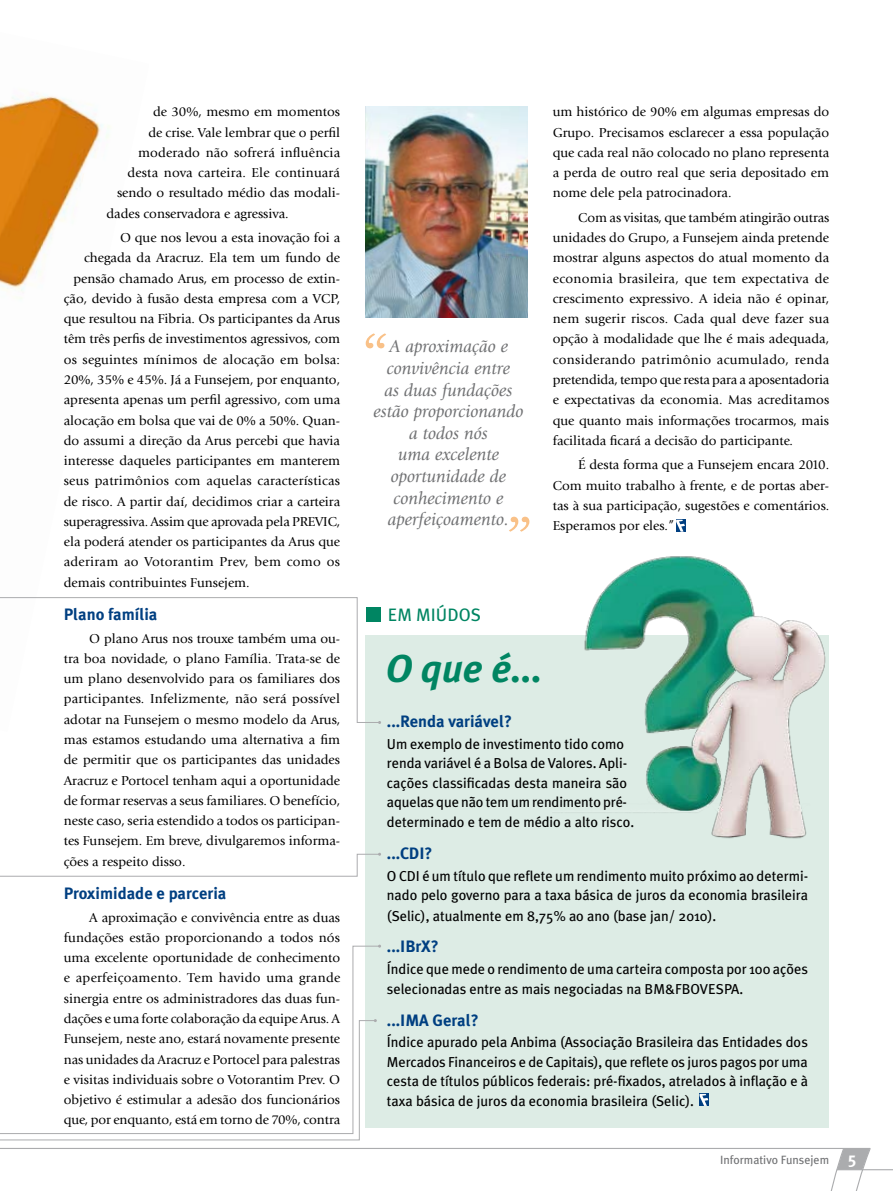
<style>
.page{position:relative;width:893px;height:1191px;background:#fff}
.page>*{position:absolute;margin:0;border:0;box-sizing:border-box;transform-origin:0 0}
.t1{font:italic 700 39px "Meta Plus";color:#008562}
.t2{font:italic 18px/21.6px "Giovanni";color:#707173;text-align:center}
.t3{font:18px "Meta Plus";letter-spacing:.01em;color:#008562}
.t4{font:700 16.5px "Meta Plus";color:#003f81}
.t5{font:14.4px/19.6px "Meta Plus";color:#000}
.t6{font:13.5px/20.2px "Giovanni";color:#000;text-align:justify}
.t7{font:13.5px "Giovanni";letter-spacing:.02em;color:#000}
.t8{font:12px "Meta Plus";color:#707173}
.s1{font-weight:700;font-size:16.5px;color:#fff}
</style>
<div class="page">
<div style="left:380px;top:635px;width:449px;height:492px;background:#ddece5"></div>
<img style="left:0;top:93px;width:110px;height:206px">
<hr style="left:0;top:1147px;width:870px;height:2px;background:#abacae">
<svg style="left:819px;top:1147px;width:53px;height:44px"></svg>
<hr style="left:837px;top:1169px;width:56px;height:1px;background:#abacae">
<div style="left:366px;top:607px;width:15px;height:15px;background:#008562"></div>
<div style="left:699px;top:1093px;width:10px;height:12px;background:#003f81"></div>
<svg style="left:699px;top:1093px;width:9px;height:12px"></svg>
<svg style="left:676px;top:519px;width:9px;height:12px"></svg>
<img style="left:366px;top:106px;width:161px;height:211px">
<svg style="left:509px;top:517px;width:20px;height:14px"></svg>
<svg style="left:366px;top:333px;width:20px;height:15px"></svg>
<img style="left:553px;top:556px;width:276px;height:291px">
<svg style="left:0;top:597px;width:380px;height:91px"></svg>
<svg style="left:0;top:668px;width:376px;height:472px"></svg>
<svg style="left:0;top:817px;width:381px;height:60px"></svg>
<p class="t6" style="left:153px;top:102px;width:189px">de 30%, mesmo em momentos</p>
<p class="t6" style="left:149px;top:122px;width:193px">de crise. Vale lembrar que o perfil</p>
<p class="t6" style="left:138px;top:142px;width:204px">moderado não sofrerá influência</p>
<p class="t6" style="left:128px;top:163px;width:214px">desta nova carteira. Ele continuará</p>
<p class="t6" style="left:117px;top:183px;width:225px">sendo o resultado médio das modali-</p>
<p class="t6" style="left:107px;top:203px;width:184px">dades conservadora e agressiva.</p>
<p class="t6" style="left:120px;top:228px;width:222px">O que nos levou a esta inovação foi a</p>
<p class="t6" style="left:84px;top:248px;width:258px">chegada da Aracruz. Ela tem um fundo de</p>
<p class="t6" style="left:74px;top:268px;width:268px">pensão chamado Arus, em processo de extin-</p>
<p class="t6" style="left:64px;top:288px;width:278px">ção, devido à fusão desta empresa com a VCP,</p>
<p class="t6" style="left:64px;top:309px;width:278px">que resultou na Fibria. Os participantes da Arus</p>
<p class="t6" style="left:64px;top:329px;width:278px">têm três perfis de investimentos agressivos, com</p>
<p class="t6" style="left:64px;top:349px;width:278px">os seguintes mínimos de alocação em bolsa:</p>
<p class="t6" style="left:64px;top:369px;width:278px">20%, 35% e 45%. Já a Funsejem, por enquanto,</p>
<p class="t6" style="left:64px;top:390px;width:278px">apresenta apenas um perfil agressivo, com uma</p>
<p class="t6" style="left:64px;top:410px;width:278px">alocação em bolsa que vai de 0% a 50%. Quan-</p>
<p class="t6" style="left:64px;top:430px;width:278px">do assumi a direção da Arus percebi que havia</p>
<p class="t6" style="left:64px;top:450px;width:278px">interesse daqueles participantes em manterem</p>
<p class="t6" style="left:64px;top:471px;width:278px">seus patrimônios com aquelas características</p>
<p class="t6" style="left:64px;top:491px;width:278px">de risco. A partir daí, decidimos criar a carteira</p>
<p class="t6" style="left:64px;top:511px;width:278px">superagressiva. Assim que aprovada pela PREVIC,</p>
<p class="t6" style="left:64px;top:531px;width:278px">ela poderá atender os participantes da Arus que</p>
<p class="t7" style="left:64px;top:554px;width:278px">aderiram ao Votorantim Prev, bem como os</p>
<p class="t6" style="left:64px;top:572px;width:188px">demais contribuintes Funsejem.</p>
<p class="t4" style="left:64px;top:605px;width:95px">Plano família</p>
<p class="t6" style="left:64px;top:628px;width:278px;text-indent:26px">O plano Arus nos trouxe também uma ou&shy;tra boa novidade, o plano Família. Trata-se de um plano desenvolvido para os familiares dos participantes. Infelizmente, não será possível adotar na Funsejem o mesmo modelo da Arus, mas estamos estudando uma alternativa a fim de permitir que os participantes das unidades Aracruz e Portocel tenham aqui a oportunidade de formar reservas a seus familiares. O benefício, neste caso, seria estendido a todos os participan&shy;tes Funsejem. Em breve, divulgaremos informa&shy;ções a respeito disso.</p>
<p class="t4" style="left:64px;top:884px;width:164px">Proximidade e parceria</p>
<p class="t6" style="left:64px;top:907px;width:278px;text-indent:26px">A aproximação e convivência entre as duas fundações estão proporcionando a todos nós uma excelente oportunidade de conhecimento e aperfeiçoamento. Tem havido uma grande sinergia entre os administradores das duas fun&shy;dações e uma forte colaboração da equipe Arus. A Funsejem, neste ano, estará novamente presente nas unidades da Aracruz e Portocel para palestras e visitas individuais sobre o Votorantim Prev. O objetivo é estimular a adesão dos funcionários que, por enquanto, está em torno de 70%, contra</p>
<h2 class="t2" style="left:374px;top:336px;width:151px">A aproximação e convivência entre<br>as duas fundações estão proporcionando a todos nós<br>uma excelente oportunidade de conhecimento e aperfeiçoamento.</h2>
<p class="t6" style="left:553px;top:102px;width:278px">um histórico de 90% em algumas empresas do Grupo. Precisamos esclarecer a essa população que cada real não colocado no plano representa a perda de outro real que seria depositado em nome dele pela patrocinadora.</p>
<p class="t6" style="left:553px;top:207px;width:278px;text-indent:26px">Com as visitas, que também atingirão outras unidades do Grupo, a Funsejem ainda pretende mostrar alguns aspectos do atual momento da economia brasileira, que tem expectativa de crescimento expressivo. A ideia não é opinar, nem sugerir riscos. Cada qual deve fazer sua opção à modalidade que lhe é mais adequada, considerando patrimônio acumulado, renda pretendida, tempo que resta para a aposentadoria e expectativas da economia. Mas acreditamos que quanto mais informações trocarmos, mais facilitada ficará a decisão do participante.</p>
<p class="t6" style="left:553px;top:455px;width:278px;text-indent:26px">É desta forma que a Funsejem encara 2010.<br>Com muito trabalho à frente, e de portas aber&shy;tas à sua participação, sugestões e comentários.<br>Esperamos por eles.”</p>
<h2 class="t3" style="left:388px;top:605px;width:95px">EM MIÚDOS</h2>
<h1 class="t1" style="left:386px;top:646px;width:158px">O que é...</h1>
<p class="t4" style="left:387px;top:712px;width:127px">...Renda variável?</p>
<p class="t5" style="left:387px;top:733px;width:249px">Um exemplo de investimento tido como renda variável é a Bolsa de Valores. Apli&shy;cações classificadas desta maneira são aquelas que não tem um rendimento pré&shy;determinado e tem de médio a alto risco.</p>
<p class="t4" style="left:387px;top:844px;width:47px">...CDI?</p>
<p class="t5" style="left:387px;top:865px;width:423px;text-align:justify">O CDI é um título que reflete um rendimento muito próximo ao determi&shy;nado pelo governo para a taxa básica de juros da economia brasileira (Selic), atualmente em 8,75% ao ano (base jan/ 2010).</p>
<p class="t4" style="left:387px;top:937px;width:53px">...IBrX?</p>
<p class="t5" style="left:387px;top:958px;width:422px;line-height:20.2px">Índice que mede o rendimento de uma carteira composta por 100 ações selecionadas entre as mais negociadas na BM&amp;FBOVESPA.</p>
<p class="t4" style="left:387px;top:1010px;width:93px">...IMA Geral?</p>
<p class="t5" style="left:387px;top:1032px;width:422px;text-align:justify">Índice apurado pela Anbima (Associação Brasileira das Entidades dos Mercados Financeiros e de Capitais), que reflete os juros pagos por uma cesta de títulos públicos federais: pré-fixados, atrelados à inflação e à taxa básica de juros da economia brasileira (Selic).</p>
<p class="t8" style="left:720px;top:1152px;width:138px">Informativo Funsejem <span class="s1">5</span></p>
</div>
